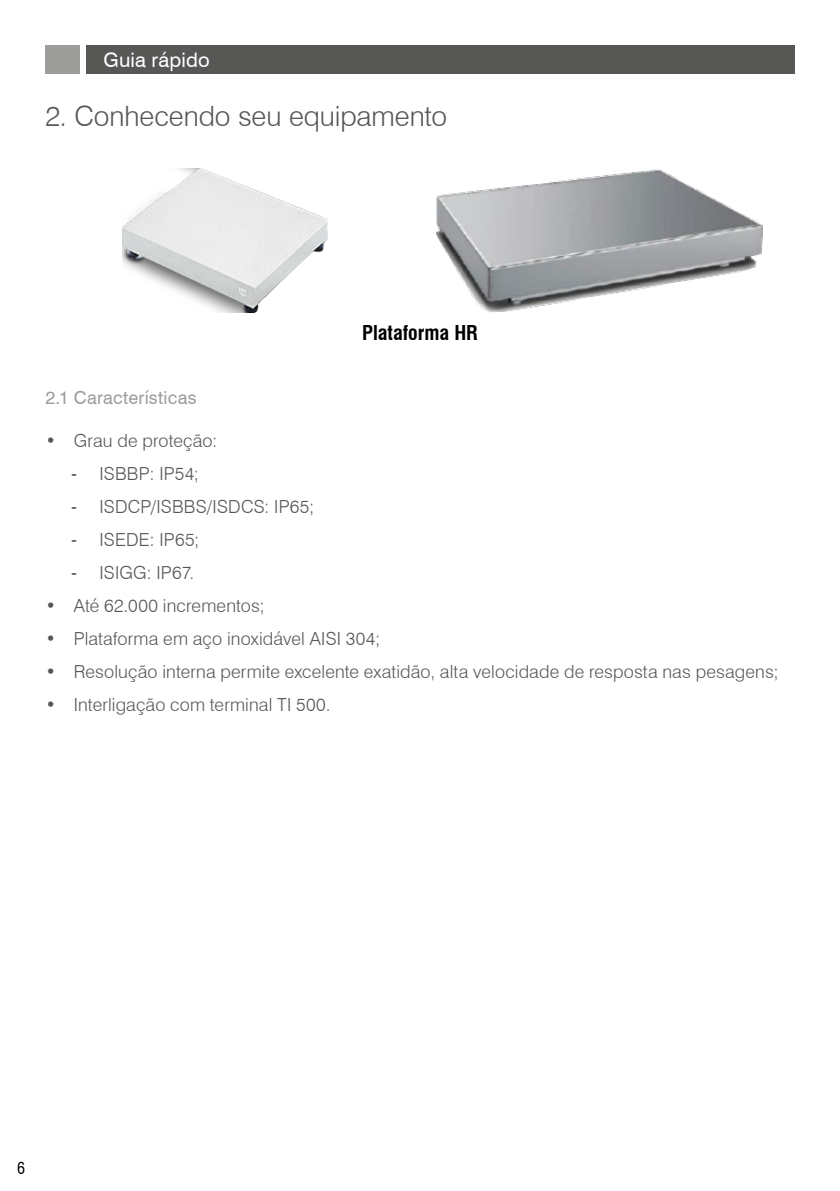
<style>
.page{position:relative;width:840px;height:1191px;background:#fff}
.page>*{position:absolute;margin:0;border:0;box-sizing:border-box;transform-origin:0 0}
.t1{font:300 28px "Swiss 721 BT";letter-spacing:-.005em;color:#575756}
.t2{font:700 condensed 20px "Swiss 721 BT";color:#000}
.t3{font:20px "Swiss 721 BT";letter-spacing:.01em;color:#fff}
.t4{font:300 18px "Swiss 721 BT";letter-spacing:.01em;color:#575756}
.t5{font:18px "Swiss 721 BT";letter-spacing:.015em;color:#9d9d9c}
.t6{font:condensed 16px "Swiss 721 BT";color:#000}
.s1{font-weight:400;font-stretch:condensed}
</style>
<div class="page">
<div style="left:86px;top:45px;width:708px;height:29px;background:#575756"></div>
<div style="left:45px;top:45px;width:35px;height:29px;background:#9d9d9c"></div>
<img style="left:436px;top:169px;width:327px;height:143px">
<img style="left:122px;top:169px;width:205px;height:143px">
<p class="t3" style="left:103px;top:46px;width:108px">Guia rápido</p>
<h1 class="t1" style="left:45px;top:99px;width:403px">2. Conhecendo seu equipamento</h1>
<p class="t2" style="left:362px;top:321px;width:117px">Plataforma HR</p>
<p class="t5" style="left:45px;top:385px;width:153px">2.1 Características</p>
<p class="t4" style="left:45px;top:430px;width:173px">• Grau de proteção:</p>
<p class="t4" style="left:71px;top:463px;width:129px"><span class="s1">-</span> ISBBP: IP54;</p>
<p class="t4" style="left:71px;top:496px;width:245px"><span class="s1">-</span> ISDCP/ISBBS/ISDCS: IP65;</p>
<p class="t4" style="left:71px;top:529px;width:130px"><span class="s1">-</span> ISEDE: IP65;</p>
<p class="t4" style="left:71px;top:562px;width:125px"><span class="s1">-</span> ISIGG: IP67.</p>
<p class="t4" style="left:45px;top:595px;width:221px">• Até 62.000 incrementos;</p>
<p class="t4" style="left:45px;top:627px;width:336px">• Plataforma em aço inoxidável AISI 304;</p>
<p class="t4" style="left:45px;top:660px;width:734px">• Resolução interna permite excelente exatidão, alta velocidade de resposta nas pesagens;</p>
<p class="t4" style="left:45px;top:693px;width:286px">• Interligação com terminal TI 500.</p>
<p class="t6" style="left:17px;top:1159px;width:9px">6</p>
</div>
